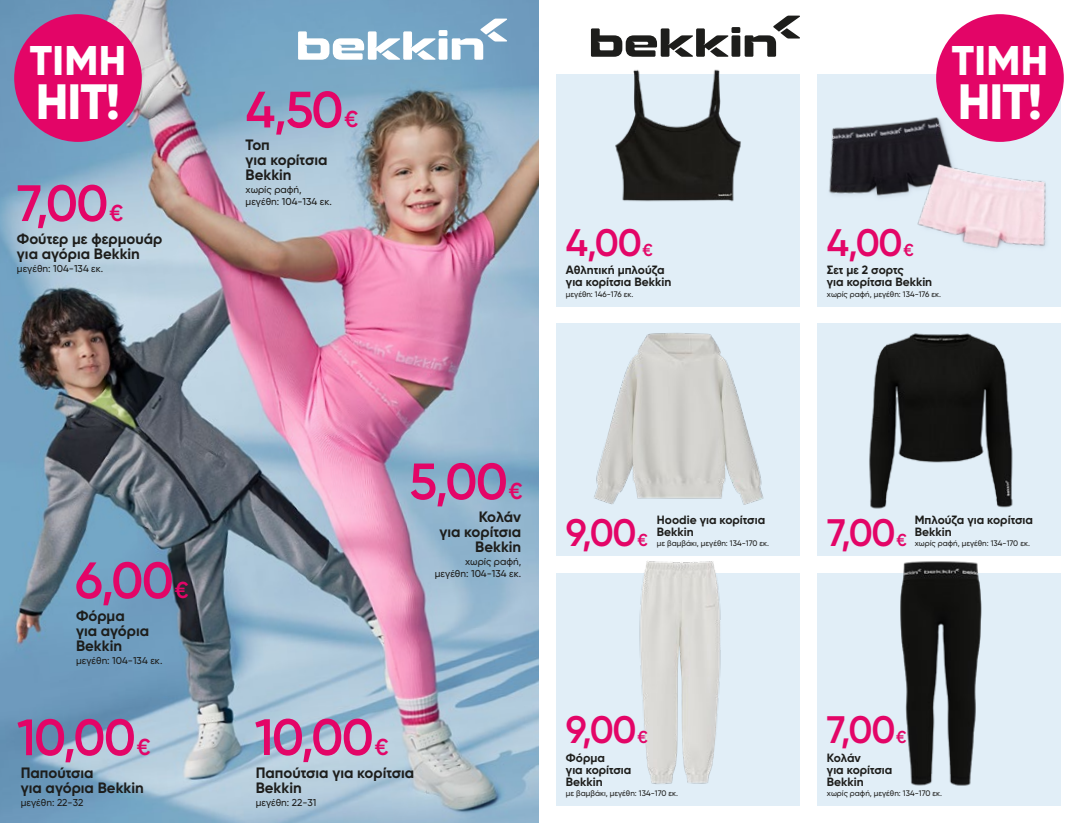
<style>
.page{position:relative;width:1078px;height:823px;background:#fff}
.page>*{position:absolute;margin:0;border:0;box-sizing:border-box;transform-origin:0 0}
.t1{font:600 51px "Gilroy";letter-spacing:-.035em;color:#e30567}
.t2{font:800 49.5px "Gilroy";letter-spacing:-.02em;color:#fff}
.t3{font:800 41.4px "Gilroy";letter-spacing:.01em;color:#fff}
.t4{font:600 38.2px "Gilroy";letter-spacing:-.035em;color:#e30567}
.t5{font:700 15px/15px "Gilroy";color:#1d1d1b}
.t6{font:700 12px/12px "Gilroy";color:#1d1d1b}
.t7{font:500 10px/11.2px "Gilroy";color:#1d1d1b;text-align:right}
.t8{font:500 8px "Gilroy";color:#1d1d1b}
.s1{font-size:23px}
.s2{font-size:17.2px}
</style>
<div class="page">
<div style="left:556px;top:573px;width:243px;height:232px;background:#e1eef7"></div>
<div style="left:816px;top:573px;width:244px;height:232px;background:#e1eef7"></div>
<div style="left:556px;top:74px;width:243px;height:232px;background:#e1eef7"></div>
<div style="left:816px;top:74px;width:244px;height:232px;background:#e1eef7"></div>
<div style="left:556px;top:323px;width:243px;height:233px;background:#e1eef7"></div>
<div style="left:816px;top:323px;width:244px;height:233px;background:#e1eef7"></div>
<img style="left:799px;top:74px;width:66px;height:177px">
<img style="left:865px;top:99px;width:196px;height:191px">
<img style="left:615px;top:44px;width:126px;height:158px">
<img style="left:639px;top:561px;width:82px;height:223px">
<img style="left:900px;top:561px;width:82px;height:225px">
<img style="left:577px;top:306px;width:201px;height:199px">
<img style="left:869px;top:333px;width:144px;height:176px">
<img style="left:0;top:0;width:539px;height:822px">
<div style="left:14px;top:14px;width:128px;height:128px;background:#e30567;border-radius:50%"></div>
<div style="left:935px;top:14px;width:128px;height:128px;background:#e30567;border-radius:50%"></div>
<div style="left:438px;top:30px;width:9px;height:6px;background:#fff"></div>
<svg style="left:298px;top:31px;width:137px;height:29px"></svg>
<div style="left:438px;top:38px;width:9px;height:22px;background:#fff"></div>
<svg style="left:451px;top:19px;width:56px;height:41px"></svg>
<div style="left:731px;top:27px;width:9px;height:6px;background:#1d1d1b"></div>
<svg style="left:590px;top:28px;width:138px;height:29px"></svg>
<div style="left:731px;top:35px;width:9px;height:22px;background:#1d1d1b"></div>
<svg style="left:744px;top:16px;width:55px;height:41px"></svg>
<h3 class="t3" style="left:30px;top:34px;width:98px">TIMH</h3>
<h3 class="t3" style="left:951px;top:34px;width:98px">TIMH</h3>
<h2 class="t2" style="left:36px;top:70px;width:86px">HIT!</h2>
<h1 class="t1" style="left:245px;top:78px;width:114px">4,50<span class="s1">€</span></h1>
<h2 class="t2" style="left:957px;top:70px;width:86px">HIT!</h2>
<h1 class="t1" style="left:17px;top:171px;width:108px">7,00<span class="s1">€</span></h1>
<h3 class="t5" style="left:17px;top:231px;width:147px">Φούτερ με φερμουάρ για αγόρια Bekkin</h3>
<p class="t7" style="left:17px;top:263px;width:88px">μεγέθη: 104-134 εκ.</p>
<h3 class="t5" style="left:245px;top:137px;width:83px">Τοπ<br>για κορίτσια<br>Bekkin</h3>
<p class="t7" style="left:245px;top:184px;width:88px;text-align:left">χωρίς ραφή, μεγέθη: 104-134 εκ.</p>
<h3 class="t4" style="left:566px;top:218px;width:88px">4,00<span class="s2">€</span></h3>
<h3 class="t6" style="left:566px;top:264px;width:107px">Αθλητική μπλούζα για κορίτσια Bekkin</h3>
<p class="t8" style="left:566px;top:289px;width:69px">μεγέθη: 146-176 εκ.</p>
<h3 class="t4" style="left:826px;top:218px;width:88px">4,00<span class="s2">€</span></h3>
<h3 class="t6" style="left:826px;top:264px;width:107px">Σετ με 2 σορτς<br>για κορίτσια Bekkin</h3>
<p class="t8" style="left:826px;top:289px;width:116px">χωρίς ραφή, μεγέθη: 134-176 εκ.</p>
<h1 class="t1" style="left:75px;top:548px;width:115px">6,00<span class="s1">€</span></h1>
<h3 class="t5" style="left:76px;top:608px;width:75px">Φόρμα για αγόρια<br>Bekkin</h3>
<p class="t7" style="left:76px;top:654px;width:88px">μεγέθη: 104-134 εκ.</p>
<h1 class="t1" style="left:17px;top:705px;width:135px">10,00<span class="s1">€</span></h1>
<h1 class="t1" style="left:254px;top:705px;width:135px">10,00<span class="s1">€</span></h1>
<h1 class="t1" style="left:409px;top:449px;width:115px">5,00<span class="s1">€</span></h1>
<h3 class="t5" style="left:439px;top:509px;width:83px;text-align:right">Κολάν<br>για κορίτσια<br>Bekkin</h3>
<p class="t7" style="left:435px;top:555px;width:88px">χωρίς ραφή, μεγέθη: 104-134 εκ.</p>
<h3 class="t5" style="left:21px;top:764px;width:124px">Παπούτσια<br>για αγόρια Bekkin</h3>
<p class="t7" style="left:21px;top:796px;width:64px">μεγέθη: 22-32</p>
<h3 class="t5" style="left:255px;top:764px;width:160px">Παπούτσια για κορίτσια<br>Bekkin</h3>
<p class="t7" style="left:255px;top:796px;width:62px">μεγέθη: 22-31</p>
<h3 class="t4" style="left:566px;top:509px;width:83px">9,00<span class="s2">€</span></h3>
<h3 class="t6" style="left:656px;top:513px;width:110px">Hoodie για κορίτσια<br>Bekkin</h3>
<p class="t8" style="left:656px;top:538px;width:114px">με βαμβάκι, μεγέθη: 134-170 εκ.</p>
<h3 class="t4" style="left:566px;top:705px;width:83px">9,00<span class="s2">€</span></h3>
<h3 class="t6" style="left:566px;top:750px;width:67px">Φόρμα<br>για κορίτσια<br>Bekkin</h3>
<p class="t8" style="left:566px;top:787px;width:114px">με βαμβάκι, μεγέθη: 134-170 εκ.</p>
<h3 class="t4" style="left:826px;top:508px;width:81px">7,00<span class="s2">€</span></h3>
<h3 class="t6" style="left:914px;top:513px;width:120px">Μπλούζα για κορίτσια<br>Bekkin</h3>
<p class="t8" style="left:914px;top:538px;width:117px">χωρίς ραφή, μεγέθη: 134-170 εκ.</p>
<h3 class="t4" style="left:826px;top:705px;width:81px">7,00<span class="s2">€</span></h3>
<h3 class="t6" style="left:826px;top:750px;width:67px">Κολάν<br>για κορίτσια<br>Bekkin</h3>
<p class="t8" style="left:826px;top:787px;width:117px">χωρίς ραφή, μεγέθη: 134-170 εκ.</p>
</div>
